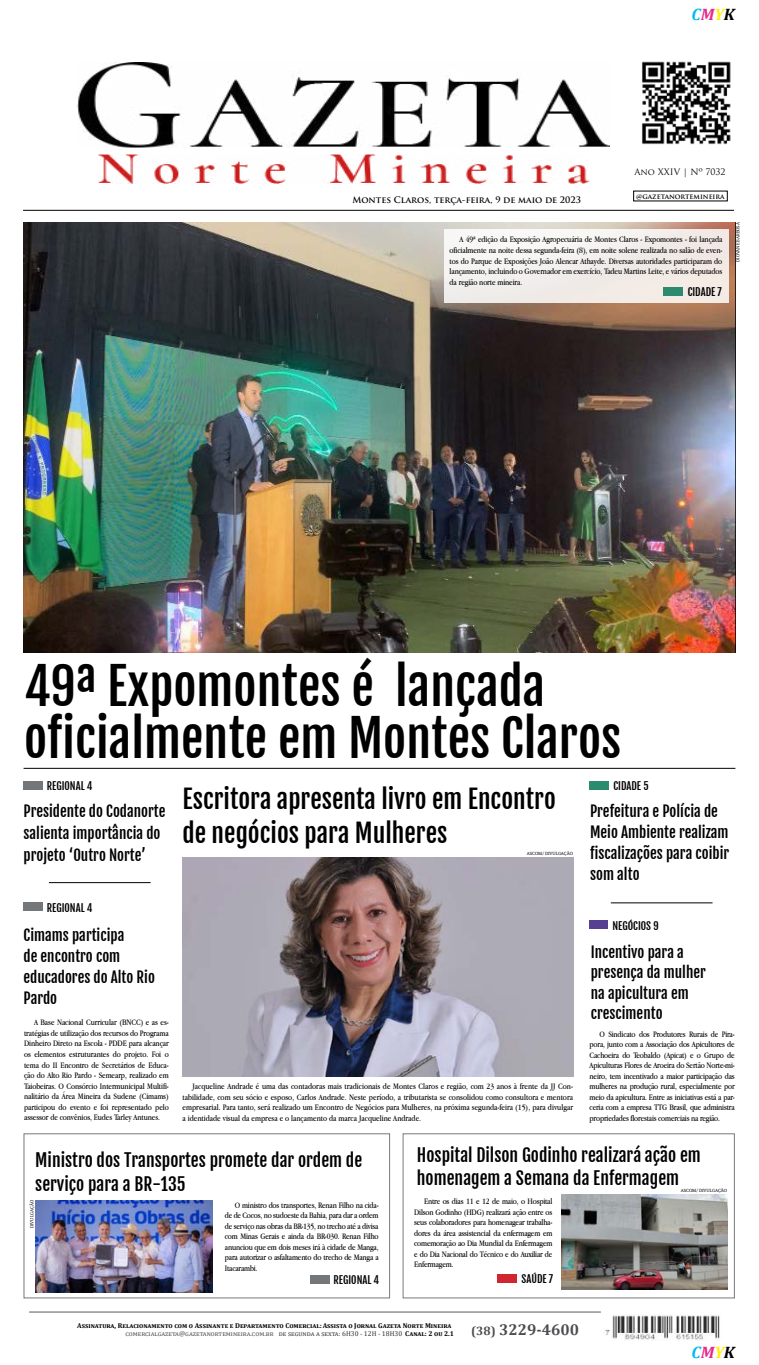
<style>
.page{position:relative;width:759px;height:1365px;background:#fff}
.page>*{position:absolute;margin:0;border:0;box-sizing:border-box;transform-origin:0 0}
.t1{font:49.88px/51.6px "Fjalla One";color:#000}
.t2{font:25.38px/34.1px "Fjalla One";color:#000}
.t3{font:17.5px/22.9px "Fjalla One";color:#000}
.t4{font:italic 700 16.62px "Cambria";color:#00b9f3}
.t5{font:700 15.75px "Cambria";color:#4b4d50}
.t6{font:14.88px/21px "Fjalla One";color:#000}
.t7{font:700 12.25px "Cambria";color:#4b4d50}
.t8{font:10.5px "Fjalla One";color:#000}
.t9{font:8.75px/10.5px "Apple Garamond";letter-spacing:-.01em;color:#000}
.t10{font:700 8.75px "Trajan Pro";color:#000}
.t11{font:8.75px "Trajan Pro";color:#000}
.t12{font:700 7px "Cambria";color:#000}
.t13{font:7px "Cambria";color:#333}
.t14{font:7px "Cambria";letter-spacing:.055em;color:#4b4d50}
.t15{font:700 7px "Trajan Pro";color:#000}
.t16{font:4.38px "Andada";color:#000}
.s1{color:#e82a8c}
.s2{color:#fff00c}
.s3{color:#000}
.s4{font-weight:700;color:#000}
</style>
<div class="page">
<hr style="left:29px;top:1311px;width:572px;height:1px;background:#58595b">
<img style="left:642px;top:61px;width:89px;height:84px">
<img style="left:78px;top:63px;width:532px;height:121px">
<div style="left:590px;top:920px;width:18px;height:9px;background:#57408f"></div>
<hr style="left:23px;top:210px;width:711px;height:1px;background:#000">
<img style="left:605px;top:1315px;width:115px;height:25px">
<div style="left:403px;top:1133px;width:332px;height:165px;border:1px solid #78797d"></div>
<hr style="left:24px;top:768px;width:711px;height:1px;background:#000">
<hr style="left:611px;top:902px;width:102px;height:1px;background:#000">
<hr style="left:49px;top:882px;width:102px;height:1px;background:#000">
<div style="left:24px;top:781px;width:19px;height:8px;background:#747779"></div>
<div style="left:24px;top:902px;width:19px;height:9px;background:#747779"></div>
<div style="left:310px;top:1274px;width:20px;height:9px;background:#747779"></div>
<div style="left:497px;top:1274px;width:19px;height:8px;background:#d12530"></div>
<img style="left:183px;top:857px;width:390px;height:219px">
<img style="left:561px;top:1194px;width:166px;height:95px">
<div style="left:24px;top:1133px;width:366px;height:165px;border:1px solid #78797d"></div>
<img style="left:35px;top:1200px;width:178px;height:91px">
<div style="left:589px;top:780px;width:19px;height:9px;background:#2c8a6e"></div>
<img style="left:23px;top:222px;width:712px;height:430px">
<div style="left:444px;top:229px;width:284px;height:73px;background:#f3edea"></div>
<div style="left:663px;top:287px;width:20px;height:9px;background:#2c8a6e"></div>
<h3 class="t4" style="left:692px;top:2px;width:45px">C<span class="s1">M</span><span class="s2">Y</span><span class="s3">K</span></h3>
<p class="t10" style="left:352px;top:194px;width:230px">Montes Claros, terça-feira 9, de maio de 2023</p>
<p class="t11" style="left:634px;top:166px;width:92px">Ano XXIV | Nº 7032</p>
<p class="t15" style="left:636px;top:192px;width:90px">@gazetanortemineira</p>
<p class="t9" style="left:460px;top:234px;width:264px">A 49ª edição da Exposição Agropecuária de Montes Claros - Expomontes - foi lançada</p>
<p class="t9" style="left:450px;top:255px;width:274px">tos do Parque de Exposições João Alencar Athayde. Diversas autoridades participaram do</p>
<p class="t9" style="left:450px;top:245px;width:274px">oficialmente na noite dessa segunda-feira ,)8( em noite solene realizada no salão de even-</p>
<p class="t9" style="left:450px;top:266px;width:274px">lançamento, incluindo o Governador em exercício, Tadeu Martins Leite e, vários deputados da região norte mineira.</p>
<p class="t8" style="left:688px;top:286px;width:36px">CIDADE 7</p>
<p class="t16" style="left:735px;top:262px;width:41px;rotate:-90deg">DIOVANE BARBOSA</p>
<h1 class="t1" style="left:24px;top:660px;width:599px">49ª Expomontes é lançada oficialmente em Montes Claros</h1>
<p class="t8" style="left:613px;top:779px;width:37px">CIDADE 5</p>
<p class="t8" style="left:47px;top:779px;width:47px">REGIONAL 4</p>
<h2 class="t2" style="left:183px;top:781px;width:375px">Escritora apresenta livro em Encontro de negócios para Mulheres</h2>
<h3 class="t6" style="left:590px;top:800px;width:141px">Prefeitura e Polícia de<br>Meio Ambiente realizam fiscalizações para coibir som alto</h3>
<p class="t8" style="left:612px;top:918px;width:48px">NEGÓCIOS 9</p>
<h3 class="t6" style="left:24px;top:799px;width:143px;line-height:21.9px">Presidente do Codanorte salienta importância do projeto ‘Outro Norte‘</h3>
<p class="t16" style="left:527px;top:851px;width:48px">ASCOM/ DIVULGAÇÃO</p>
<p class="t8" style="left:47px;top:900px;width:47px">REGIONAL 4</p>
<h3 class="t6" style="left:24px;top:924px;width:133px">Cimams participa<br>de encontro com educadores do Alto Rio<br>Pardo</h3>
<h3 class="t6" style="left:591px;top:942px;width:117px;line-height:20.1px">Incentivo para a presença da mulher na apicultura em crescimento</h3>
<p class="t9" style="left:34px;top:1017px;width:136px">A Base Nacional Curricular (BNCC e) as es-</p>
<p class="t9" style="left:24px;top:1038px;width:146px">Dinheiro Direto na Escola - PDDE para alcançar os elementos estruturantes do projeto. Foi o</p>
<p class="t9" style="left:24px;top:1069px;width:146px">ção do Alto Rio Pardo - Semearp, realizado em</p>
<p class="t9" style="left:24px;top:1027px;width:146px">tratégias de utilização dos recursos do Programa</p>
<p class="t9" style="left:600px;top:1028px;width:137px">O Sindicato dos Produtores Rurais de Pira-</p>
<p class="t9" style="left:590px;top:1049px;width:147px">Cachoeira do Teobaldo (Apicat) oe Grupo de</p>
<p class="t9" style="left:590px;top:1070px;width:147px">neiro, tem incentivado a maior participação das</p>
<p class="t9" style="left:590px;top:1038px;width:147px">pora, junto com a Associação dos Apicultores de</p>
<p class="t9" style="left:24px;top:1059px;width:146px">tema do II Encontro de Secretários de Educa-</p>
<p class="t9" style="left:24px;top:1090px;width:146px">nalitário da Área Mineira da Sudene (Cimams(</p>
<p class="t9" style="left:590px;top:1059px;width:147px">Apiculturas Flores de Aroeira do Sertão Norte-mi-</p>
<p class="t9" style="left:590px;top:1080px;width:147px">mulheres na produção rural, especialmente por</p>
<p class="t9" style="left:590px;top:1101px;width:147px">ceria com a empresa TTG Brasil, que administra</p>
<p class="t9" style="left:24px;top:1080px;width:146px">Taiobeiras O. Consórcio Intermunicipal Multifi-</p>
<p class="t9" style="left:24px;top:1101px;width:146px">participou do evento e foi representado pelo assessor de convênios, Eudes Tarley Antunes.</p>
<p class="t9" style="left:192px;top:1080px;width:382px">Jacqueline Andrade é uma das contadoras mais tradicionais de Montes Claros e região, com 23 anos à frente da JJ Con-</p>
<p class="t9" style="left:183px;top:1101px;width:392px">empresarial. Para tanto, será realizado um Encontro de Negócios para Mulheres, na próxima segunda-feira (15 ,) para divulgar a identidade visual da empresa oe lançamento da marca Jacqueline Andrade.</p>
<p class="t9" style="left:590px;top:1091px;width:147px">meio da apicultura. Entre as iniciativas está a par-</p>
<p class="t9" style="left:590px;top:1112px;width:132px">propriedades florestais comerciais na região.</p>
<p class="t9" style="left:183px;top:1091px;width:392px">tabilidade, com seu sócio e esposo, Carlos Andrade. Neste período a, tributarista se consolidou como consultora e mentora</p>
<h3 class="t3" style="left:35px;top:1148px;width:328px;line-height:23.6px">Ministro dos Transportes promete dar ordem de serviço para a BR-135</h3>
<h3 class="t3" style="left:417px;top:1143px;width:286px">Hospital Dilson Godinho realizará ação em homenagem a Semana da Enfermagem</h3>
<p class="t16" style="left:681px;top:1187px;width:48px">ASCOM/ DIVULGAÇÃO</p>
<p class="t16" style="left:30px;top:1228px;width:30px;rotate:-90deg">DIVULGAÇÃO</p>
<p class="t9" style="left:225px;top:1209px;width:155px">de de Cocos, no sudoeste da Bahia, para dar a ordem</p>
<p class="t9" style="left:235px;top:1199px;width:145px">O ministro dos transportes, Renan Filho na cida-</p>
<p class="t9" style="left:225px;top:1220px;width:155px;text-align:justify">de serviço nas obras da BR-135, no trecho até a divisa com Minas Gerais e ainda da BR-030. Renan Filho anunciou que em dois meses irá à cidade de Manga, para autorizar o asfaltamento do trecho de Manga a Itacarambi.</p>
<p class="t8" style="left:333px;top:1273px;width:47px">REGIONAL 4</p>
<p class="t9" style="left:414px;top:1195px;width:140px;text-align:right">Entre os dias 11 e 12 de maio o, Hospital<br>Dilson Godinho (HDG) realizará ação entre os</p>
<p class="t9" style="left:414px;top:1227px;width:140px">dores da área assistencial da enfermagem em</p>
<p class="t9" style="left:414px;top:1216px;width:140px">seus colaboradores para homenagear trabalha-</p>
<p class="t9" style="left:414px;top:1237px;width:140px;text-align:justify">comemoração ao Dia Mundial da Enfermagem e do Dia Nacional do Técnico e do Auxiliar de Enfermagem.</p>
<p class="t8" style="left:521px;top:1272px;width:33px">SAÚDE 7</p>
<p class="t12" style="left:77px;top:1320px;width:376px">Assinatura, Relacionamento com o Assinante e Departamento Comercial:Assista o Jornal Gazeta Norte Mineira</p>
<h3 class="t5" style="left:499px;top:1317px;width:81px">3229-4600</h3>
<h3 class="t7" style="left:471px;top:1321px;width:26px">(38)</h3>
<p class="t14" style="left:125px;top:1329px;width:149px">comercialgazeta@gazetanortemineira.com.br</p>
<p class="t13" style="left:279px;top:1329px;width:177px">de segunda a sexta H6: 30 - 12H - 18H30 <span class="s4">Canal 2: ou 2.1</span></p>
<h3 class="t4" style="left:692px;top:1340px;width:45px">C<span class="s1">M</span><span class="s2">Y</span><span class="s3">K</span></h3>
</div>
